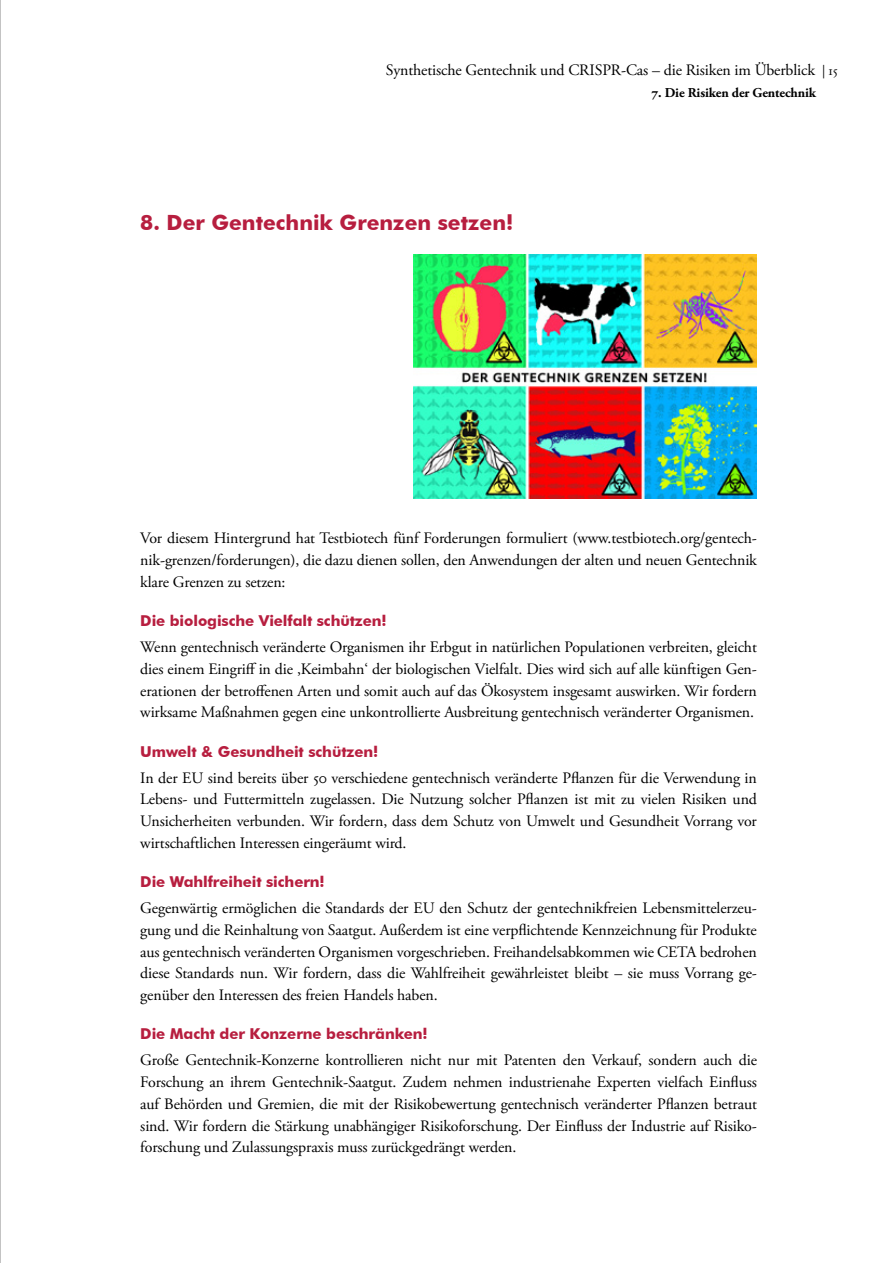
<style>
.page{position:relative;width:893px;height:1263px;background:#fff}
.page>*{position:absolute;margin:0;border:0;box-sizing:border-box;transform-origin:0 0}
.t1{font:700 21px "Futura BT";color:#b71e3f}
.t2{font:15.9px/21.8px "Adobe Garamond Pro";letter-spacing:-.01em;color:#000;text-align:justify}
.t3{font:700 15px "Futura BT";letter-spacing:-.01em;color:#b71e3f}
.t4{font:700 13.5px "Adobe Garamond Pro";letter-spacing:-.01em;color:#000}
.s1{font-size:13.5px}
</style>
<div class="page">
<hr style="left:0;top:0;width:1px;height:1263px;background:#878787">
<img style="left:413px;top:254px;width:344px;height:244px">
<p class="t2" style="left:386px;top:60px;width:453px">Synthetische Gentechnik und CRISPR-Cas – die Risiken im Überblick <span class="s1">| 15</span></p>
<p class="t4" style="left:652px;top:85px;width:166px">7. Die Risiken der Gentechnik</p>
<h1 class="t1" style="left:140px;top:210px;width:374px">8. Der Gentechnik Grenzen setzen!</h1>
<p class="t2" style="left:140px;top:528px;width:618px">Vor diesem Hintergrund hat Testbiotech fünf Forderungen formuliert (www.testbiotech.org/gentech&shy;nik-grenzen/forderungen), die dazu dienen sollen, den Anwendungen der alten und neuen Gentechnik klare Grenzen zu setzen:</p>
<p class="t3" style="left:140px;top:612px;width:248px">Die biologische Vielfalt schützen!</p>
<p class="t2" style="left:140px;top:637px;width:618px">Wenn gentechnisch veränderte Organismen ihr Erbgut in natürlichen Populationen verbreiten, gleicht dies einem Eingriff in die ,Keimbahn‘ der biologischen Vielfalt. Dies wird sich auf alle künftigen Gen&shy;erationen der betroffenen Arten und somit auch auf das Ökosystem insgesamt auswirken. Wir fordern wirksame Maßnahmen gegen eine unkontrollierte Ausbreitung gentechnisch veränderter Organismen.</p>
<p class="t3" style="left:140px;top:742px;width:240px">Umwelt &amp; Gesundheit schützen!</p>
<p class="t2" style="left:140px;top:767px;width:618px">In der EU sind bereits über 50 verschiedene gentechnisch veränderte Pflanzen für die Verwendung in Lebens- und Futtermitteln zugelassen. Die Nutzung solcher Pflanzen ist mit zu vielen Risiken und Unsicherheiten verbunden. Wir fordern, dass dem Schutz von Umwelt und Gesundheit Vorrang vor wirtschaftlichen Interessen eingeräumt wird.</p>
<p class="t3" style="left:140px;top:873px;width:186px">Die Wahlfreiheit sichern!</p>
<p class="t2" style="left:140px;top:898px;width:618px">Gegenwärtig ermöglichen die Standards der EU den Schutz der gentechnikfreien Lebensmittelerzeu&shy;gung und die Reinhaltung von Saatgut. Außerdem ist eine verpflichtende Kennzeichnung für Produkte aus gentechnisch veränderten Organismen vorgeschrieben. Freihandelsabkommen wie CETA bedrohen diese Standards nun. Wir fordern, dass die Wahlfreiheit gewährleistet bleibt – sie muss Vorrang ge&shy;genüber den Interessen des freien Handels haben.</p>
<p class="t3" style="left:140px;top:1025px;width:289px">Die Macht der Konzerne beschränken!</p>
<p class="t2" style="left:140px;top:1050px;width:618px">Große Gentechnik-Konzerne kontrollieren nicht nur mit Patenten den Verkauf, sondern auch die Forschung an ihrem Gentechnik-Saatgut. Zudem nehmen industrienahe Experten vielfach Einfluss auf Behörden und Gremien, die mit der Risikobewertung gentechnisch veränderter Pflanzen betraut sind. Wir fordern die Stärkung unabhängiger Risikoforschung. Der Einfluss der Industrie auf Risiko&shy;forschung und Zulassungspraxis muss zurückgedrängt werden.</p>
</div>
